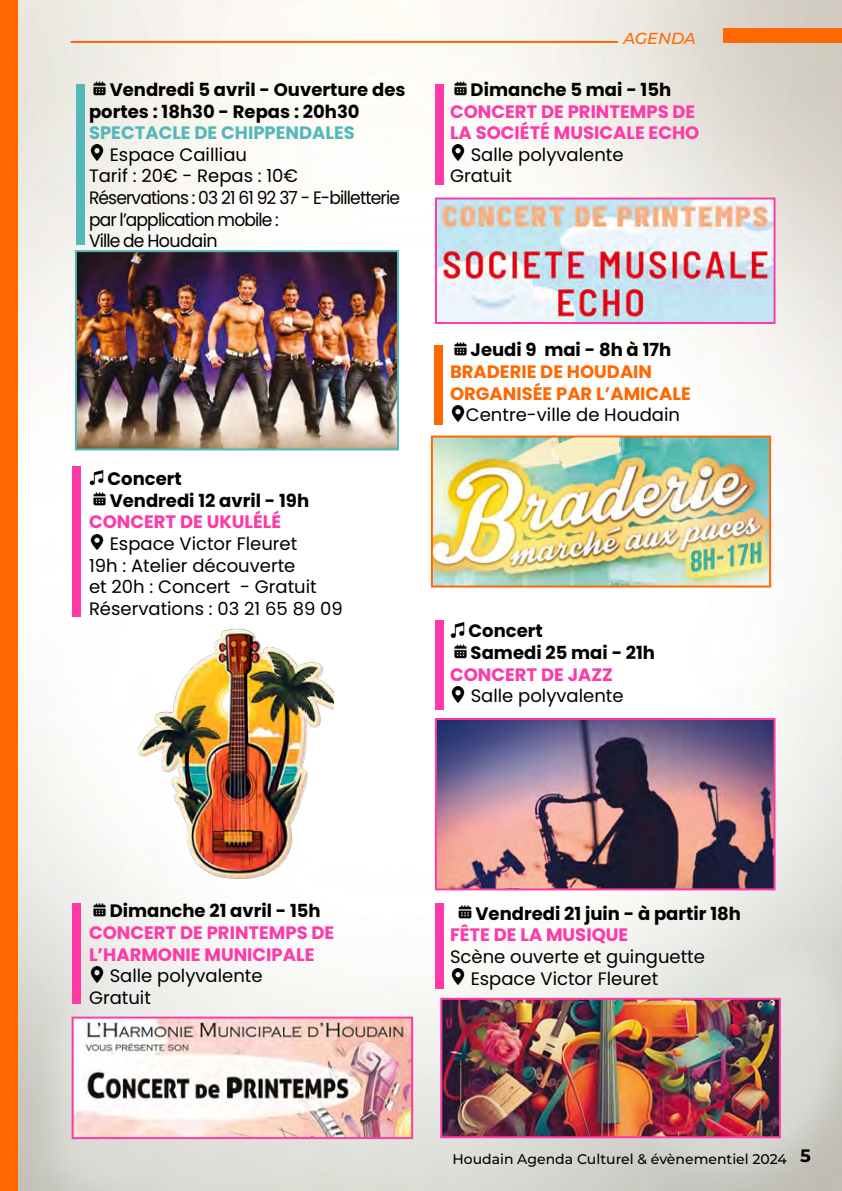
<style>
.page{position:relative;width:842px;height:1191px;background:#fff}
.page>*{position:absolute;margin:0;border:0;box-sizing:border-box;transform-origin:0 0}
.t1{font:18px/21.6px "Poppins";color:#000}
.t2{font:700 18px/21.8px "Poppins";color:#000}
.t3{font:700 18px/21.6px "Poppins";color:#fe3aa8}
.t4{font:18px/21.6px "Poppins";letter-spacing:-.05em;color:#000}
.t5{font:700 18px/21.6px "Poppins";color:#ff6800}
.t6{font:700 18px "Poppins";color:#53b8b9}
.t7{font:italic 500 16px "Montserrat";color:#ff6800}
.t8{font:500 14px "Montserrat";color:#000}
.s1{font-weight:700;font-size:18px}
</style>
<div class="page">
<img style="left:17px;top:0;width:825px;height:1191px">
<div style="left:0;top:0;width:17px;height:1191px;background:#ff6800"></div>
<div style="left:723px;top:28px;width:119px;height:15px;background:#ff6800"></div>
<hr style="left:71px;top:41px;width:547px;height:2px;background:#ff6800">
<img style="left:89px;top:78px;width:21px;height:18px">
<img style="left:89px;top:145px;width:16px;height:16px">
<img style="left:89px;top:470px;width:15px;height:15px">
<img style="left:89px;top:488px;width:21px;height:19px">
<img style="left:89px;top:534px;width:16px;height:16px">
<img style="left:89px;top:899px;width:21px;height:18px">
<img style="left:89px;top:966px;width:16px;height:16px">
<img style="left:450px;top:78px;width:21px;height:18px">
<img style="left:450px;top:145px;width:16px;height:16px">
<img style="left:450px;top:338px;width:21px;height:18px">
<img style="left:450px;top:405px;width:16px;height:16px">
<img style="left:450px;top:622px;width:15px;height:15px">
<img style="left:450px;top:641px;width:21px;height:18px">
<img style="left:450px;top:686px;width:16px;height:16px">
<img style="left:455px;top:901px;width:20px;height:18px">
<img style="left:450px;top:968px;width:16px;height:16px">
<img style="left:438px;top:200px;width:334px;height:121px">
<div style="left:435px;top:197px;width:340px;height:127px;border:2px solid #fe3aa8"></div>
<img style="left:443px;top:1000px;width:335px;height:135px">
<div style="left:440px;top:997px;width:341px;height:141px;border:2px solid #fe3aa8"></div>
<img style="left:438px;top:721px;width:334px;height:166px">
<div style="left:435px;top:718px;width:340px;height:172px;border:2px solid #fe3aa8"></div>
<div style="left:73px;top:467px;width:8px;height:150px;background:#fe3aa8"></div>
<div style="left:73px;top:903px;width:8px;height:100px;background:#fe3aa8"></div>
<div style="left:434px;top:345px;width:9px;height:80px;background:#ff6800"></div>
<div style="left:77px;top:84px;width:8px;height:161px;background:#53b8b9"></div>
<div style="left:435px;top:620px;width:8px;height:89px;background:#fe3aa8"></div>
<div style="left:435px;top:903px;width:8px;height:85px;background:#fe3aa8"></div>
<div style="left:435px;top:84px;width:8px;height:100px;background:#fe3aa8"></div>
<img style="left:75px;top:1019px;width:335px;height:117px">
<div style="left:72px;top:1016px;width:341px;height:123px;border:2px solid #fe3aa8"></div>
<img style="left:133px;top:621px;width:200px;height:264px">
<img style="left:78px;top:253px;width:318px;height:194px">
<div style="left:75px;top:250px;width:324px;height:200px;border:2px solid #53b8b9"></div>
<img style="left:434px;top:438px;width:334px;height:146px">
<div style="left:431px;top:435px;width:340px;height:152px;border:2px solid #ff6800"></div>
<svg style="left:552px;top:437px;width:67px;height:28px"></svg>
<p class="t2" style="left:89px;top:79px;width:318px;text-indent:21px">Vendredi 5 avril - Ouverture des portes : 18h30 - Repas : 20h30</p>
<p class="t6" style="left:89px;top:122px;width:267px">SPECTACLE DE CHIPPENDALES</p>
<p class="t4" style="left:89px;top:144px;width:312px;text-indent:21px">Espace Cailliau<br>Tarif : 20€ - Repas : 10€<br>Réservations : 03 21 61 92 37 - E-billetterie par l’application mobile :<br>Ville de Houdain</p>
<p class="t2" style="left:108px;top:468px;width:203px">Concert<br>Vendredi 12 avril - 19h</p>
<p class="t3" style="left:89px;top:511px;width:194px">CONCERT DE UKULÉLÉ</p>
<p class="t1" style="left:89px;top:533px;width:255px;text-indent:21px">Espace Victor Fleuret<br>19h : Atelier découverte<br>et 20h : Concert - Gratuit<br>Réservations : 03 21 65 89 09</p>
<p class="t7" style="left:623px;top:27px;width:74px">AGENDA</p>
<p class="t2" style="left:471px;top:79px;width:202px">Dimanche 5 mai - 15h</p>
<p class="t3" style="left:450px;top:101px;width:251px">CONCERT DE PRINTEMPS DE<br>LA SOCIÉTÉ MUSICALE ECHO</p>
<p class="t1" style="left:450px;top:144px;width:175px;text-indent:21px">Salle polyvalente<br>Gratuit</p>
<p class="t2" style="left:471px;top:339px;width:202px">Jeudi 9 mai - 8h à 17h</p>
<p class="t5" style="left:450px;top:361px;width:242px">BRADERIE DE HOUDAIN<br>ORGANISÉE PAR L’AMICALE</p>
<p class="t1" style="left:466px;top:404px;width:216px">Centre-ville de Houdain</p>
<p class="t2" style="left:469px;top:620px;width:188px">Concert<br>Samedi 25 mai - 21h</p>
<p class="t3" style="left:450px;top:663px;width:164px">CONCERT DE JAZZ</p>
<p class="t1" style="left:471px;top:685px;width:154px">Salle polyvalente</p>
<p class="t2" style="left:110px;top:900px;width:213px">Dimanche 21 avril - 15h</p>
<p class="t3" style="left:89px;top:922px;width:247px">CONCERT DE PRINTEMPS DE<br>L’HARMONIE MUNICIPALE</p>
<p class="t1" style="left:89px;top:965px;width:175px;text-indent:21px">Salle polyvalente<br>Gratuit</p>
<p class="t2" style="left:475px;top:902px;width:267px">Vendredi 21 juin - à partir 18h</p>
<p class="t3" style="left:450px;top:924px;width:180px">FÊTE DE LA MUSIQUE</p>
<p class="t1" style="left:471px;top:946px;width:236px;text-indent:-21px">Scène ouverte et guinguette<br>Espace Victor Fleuret</p>
<p class="t8" style="left:452px;top:1149px;width:360px">Houdain Agenda Culturel &amp; évènementiel 2024 <span class="s1">5</span></p>
</div>
